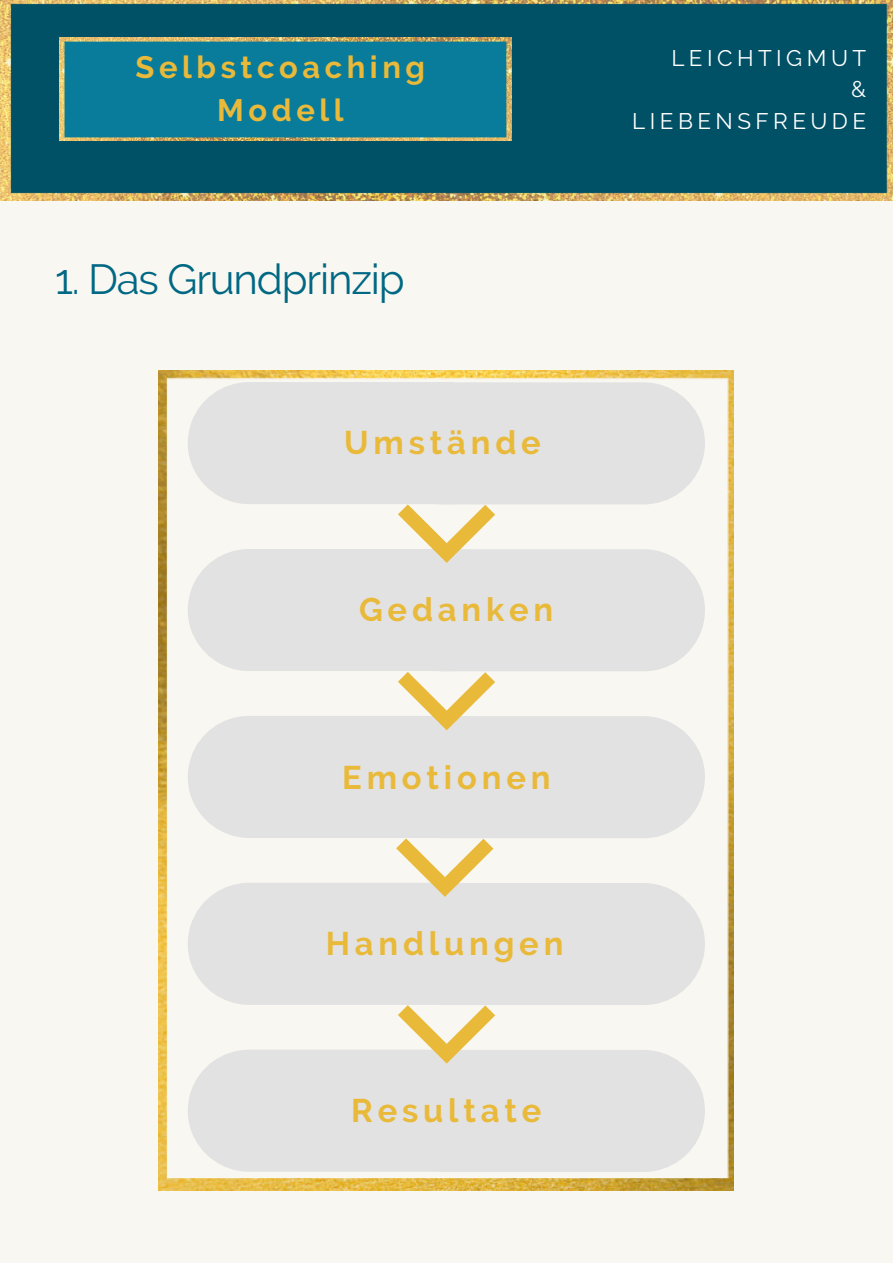
<style>
.page{position:relative;width:893px;height:1264px;background:#fff}
.page>*{position:absolute;margin:0;border:0;box-sizing:border-box;transform-origin:0 0}
.t1{font:42px "Raleway";letter-spacing:-.03em;color:#006884}
.t2{font:700 32.7px "Raleway";letter-spacing:.15em;color:#e9b93a}
.t3{font:700 30.9px/42.9px "Raleway";letter-spacing:.15em;color:#e9b93a;text-align:center}
.t4{font:22.5px/31.5px "Raleway";letter-spacing:.2em;color:#fff;text-align:right}
</style>
<div class="page">
<div style="left:0;top:0;width:892px;height:1262px;background:#f9f7f1"></div>
<img style="left:0;top:0;width:892px;height:200px">
<img style="left:159px;top:370px;width:574px;height:820px">
<img style="left:60px;top:38px;width:451px;height:102px">
<p class="t3" style="left:135px;top:45px;width:291px">Selbstcoaching<br>Modell</p>
<p class="t1" style="left:55px;top:254px;width:351px">1. Das Grundprinzip</p>
<p class="t2" style="left:344px;top:423px;width:198px">Umstände</p>
<p class="t2" style="left:359px;top:590px;width:196px">Gedanken</p>
<p class="t2" style="left:342px;top:757px;width:210px">Emotionen</p>
<p class="t2" style="left:326px;top:924px;width:239px">Handlungen</p>
<p class="t2" style="left:351px;top:1091px;width:192px">Resultate</p>
<p class="t4" style="left:632px;top:42px;width:235px">LEICHTIGMUT<br>&amp;<br>LIEBENSFREUDE</p>
</div>
